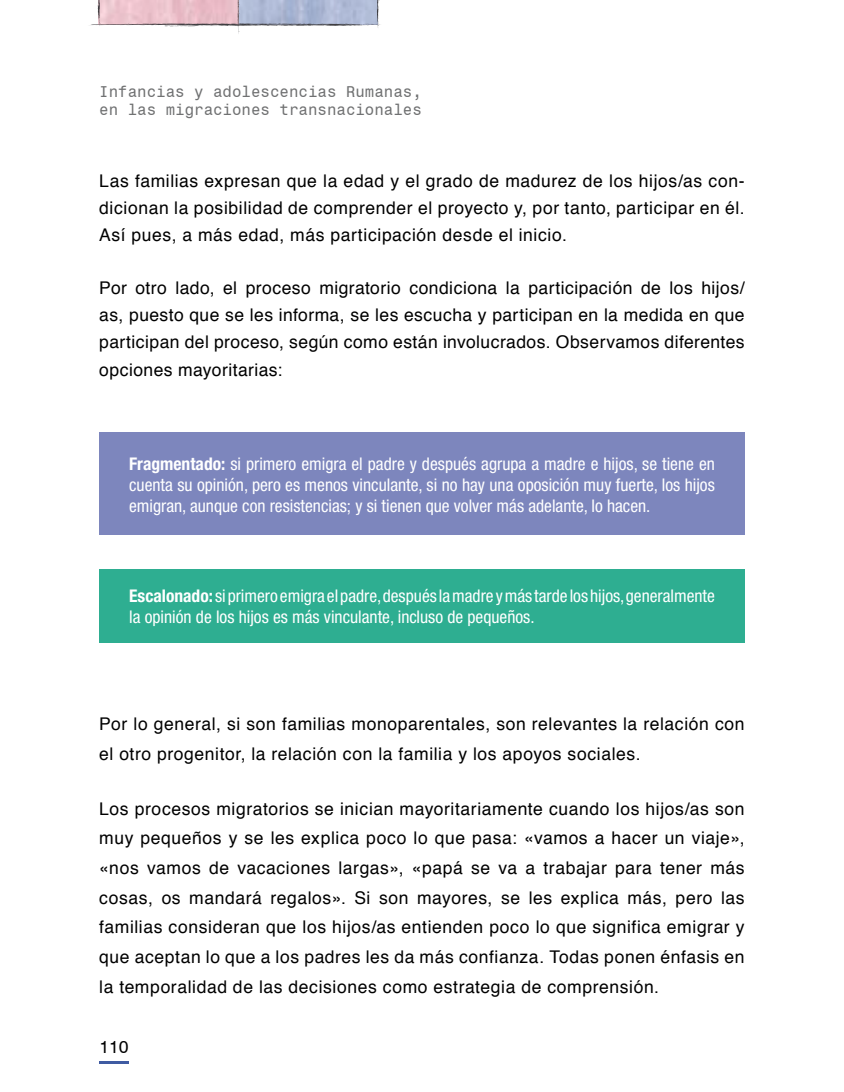
<style>
.page{position:relative;width:844px;height:1092px;background:#fff}
.page>*{position:absolute;margin:0;border:0;box-sizing:border-box;transform-origin:0 0}
.t1{font:17.5px/29.8px "Helvetica";letter-spacing:.03em;color:#000;text-align:justify}
.t2{font:condensed 17.5px/21px "Helvetica Neue";color:#fff;text-align:justify}
.t3{font:17.5px "Monospace 821 BT";color:#000}
.t4{font:15.75px/18.9px "Monospace 821 BT";color:#707172}
.s1{font-weight:700}
</style>
<div class="page">
<svg style="left:89px;top:0;width:291px;height:34px"></svg>
<hr style="left:99px;top:1061px;width:30px;height:2px;background:#3f5ba2">
<div style="left:99px;top:432px;width:645px;height:103px;background:#7d86bd"></div>
<div style="left:99px;top:569px;width:645px;height:73px;background:#2eae91"></div>
<p class="t4" style="left:99px;top:81px;width:324px">Infancias y adolescencias Rumanas, en las migraciones transnacionales</p>
<p class="t1" style="left:99px;top:167px;width:646px;line-height:27.3px">Las familias expresan que la edad y el grado de madurez de los hijos/as con&shy;dicionan la posibilidad de comprender el proyecto y, por tanto, participar en él.<br>Así pues, a más edad, más participación desde el inicio.</p>
<p class="t1" style="left:99px;top:274px;width:646px;line-height:27.3px">Por otro lado, el proceso migratorio condiciona la participación de los hijos/ as, puesto que se les informa, se les escucha y participan en la medida en que participan del proceso, según como están involucrados. Observamos diferentes opciones mayoritarias:</p>
<p class="t2" style="left:129px;top:453px;width:587px"><span class="s1">Fragmentado:</span> si primero emigra el padre y después agrupa a madre e hijos, se tiene en cuenta su opinión, pero es menos vinculante, si no hay una oposición muy fuerte, los hijos emigran, aunque con resistencias; y si tienen que volver más adelante, lo hacen.</p>
<p class="t2" style="left:129px;top:585px;width:587px"><span class="s1">Escalonado:</span> si primero emigra el padre, después la madre y más tarde los hijos, generalmente la opinión de los hijos es más vinculante, incluso de pequeños.</p>
<p class="t1" style="left:99px;top:709px;width:646px">Por lo general, si son familias monoparentales, son relevantes la relación con el otro progenitor, la relación con la familia y los apoyos sociales.</p>
<p class="t1" style="left:99px;top:794px;width:646px">Los procesos migratorios se inician mayoritariamente cuando los hijos/as son muy pequeños y se les explica poco lo que pasa: «vamos a hacer un viaje», «nos vamos de vacaciones largas», «papá se va a trabajar para tener más cosas, os mandará regalos». Si son mayores, se les explica más, pero las familias consideran que los hijos/as entienden poco lo que significa emigrar y que aceptan lo que a los padres les da más confianza. Todas ponen énfasis en la temporalidad de las decisiones como estrategia de comprensión.</p>
<p class="t3" style="left:99px;top:1036px;width:31px">110</p>
</div>
